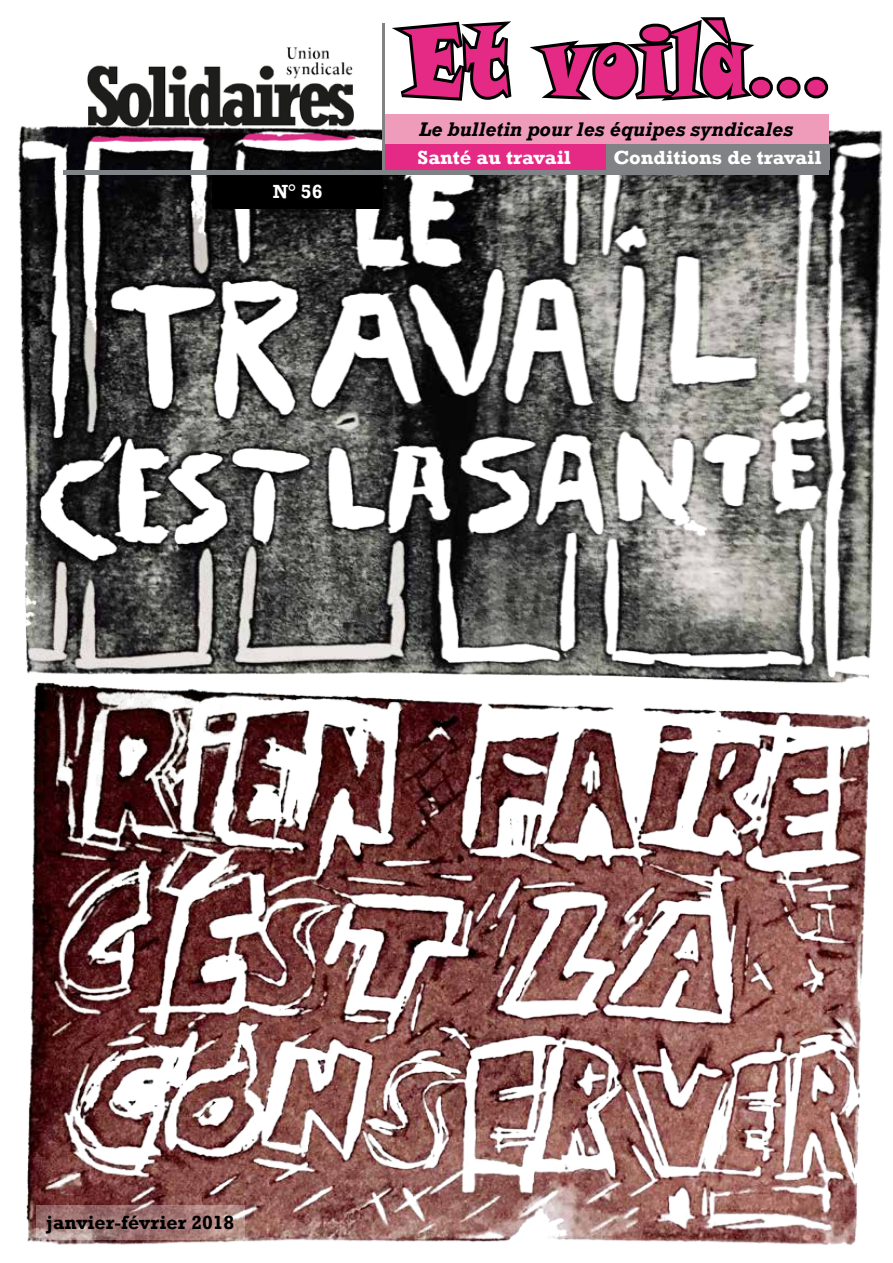
<style>
.page{position:relative;width:893px;height:1263px;background:#fff}
.page>*{position:absolute;margin:0;border:0;box-sizing:border-box;transform-origin:0 0}
.t1{font:96.75px "Snap ITC";letter-spacing:.025em;color:#e42a85;scale:.73 1}
.t2{font:italic 700 20.25px "Rockwell";color:#000}
.t3{font:700 19.5px "Rockwell";color:#fff;scale:1.04 1}
.t4{font:700 19.5px "Rockwell";color:#000}
.t5{font:700 19.5px "Rockwell";color:#fff}
</style>
<div class="page">
<img style="left:18px;top:121px;width:865px;height:538px">
<img style="left:26px;top:659px;width:844px;height:587px">
<svg style="left:36px;top:1205px;width:208px;height:34px;background:#a77e7c"></svg>
<div style="left:213px;top:174px;width:170px;height:34px;background:#000"></div>
<div style="left:383px;top:115px;width:446px;height:29px;background:#ef9cbb"></div>
<svg style="left:382px;top:17px;width:447px;height:104px"></svg>
<div style="left:383px;top:144px;width:223px;height:26px;background:#e42a85"></div>
<div style="left:606px;top:144px;width:223px;height:26px;background:#808285"></div>
<hr style="left:64px;top:170px;width:765px;height:4px;background:#808285">
<hr style="left:383px;top:23px;width:2px;height:149px;background:#808285">
<img style="left:64px;top:47px;width:313px;height:120px">
<p class="t5" style="left:273px;top:180px;width:51px">N° 56</p>
<h1 class="t1" style="left:406px;top:-3px;width:581px">Et voilà...</h1>
<p class="t2" style="left:419px;top:118px;width:376px">Le bulletin pour les équipes syndicales</p>
<p class="t3" style="left:418px;top:145px;width:149px">Santé au travail</p>
<p class="t3" style="left:613px;top:145px;width:202px">Conditions de travail</p>
<p class="t4" style="left:46px;top:1211px;width:190px">janvier-février 2018</p>
</div>
